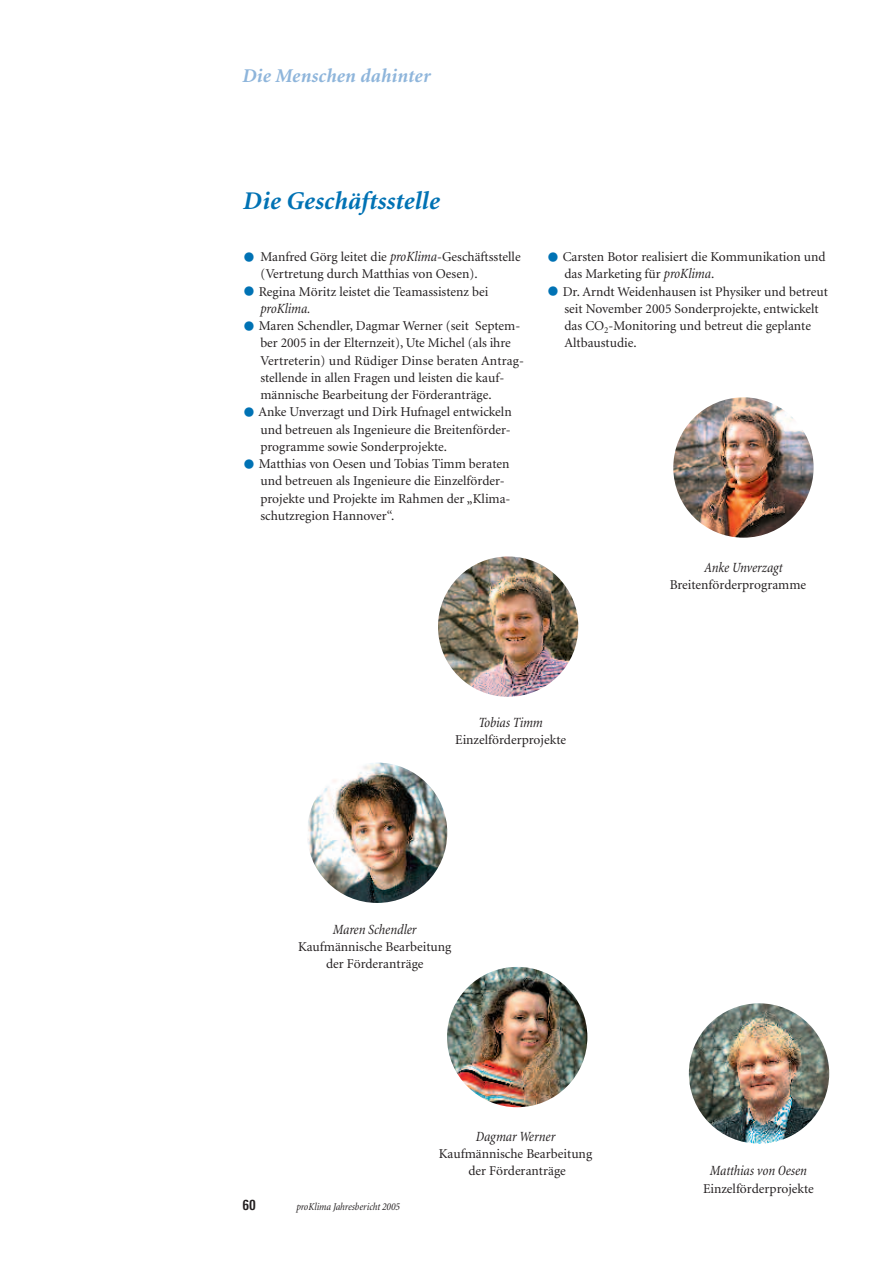
<style>
.page{position:relative;width:893px;height:1263px;background:#fff}
.page>*{position:absolute;margin:0;border:0;box-sizing:border-box;transform-origin:0 0}
.t1{font:italic 700 25.5px "Minion";letter-spacing:.005em;color:#0072b4}
.t2{font:italic 700 19.5px "Minion";letter-spacing:.005em;color:#8eb5db}
.t3{font:italic condensed 14.25px "Minion";letter-spacing:-.005em;color:#231f20}
.t4{font:700 condensed 14.25px "Linotype Univers";color:#231f20}
.t5{font:13.5px/17.2px "Minion";color:#231f20}
.t6{font:italic condensed 10.5px "Minion";letter-spacing:-.005em;color:#231f20}
.s1{font-size:45px;color:#0072b4}
.s2{font-style:italic;font-stretch:condensed;font-size:14.25px}
</style>
<div class="page">
<img style="left:308px;top:763px;width:139px;height:140px">
<img style="left:438px;top:556px;width:140px;height:141px">
<img style="left:689px;top:1003px;width:140px;height:141px">
<img style="left:673px;top:397px;width:141px;height:141px">
<img style="left:447px;top:967px;width:140px;height:140px">
<h2 class="t2" style="left:242px;top:68px;width:190px">Die Menschen dahinter</h2>
<h1 class="t1" style="left:243px;top:191px;width:198px">Die Geschäftsstelle</h1>
<p class="t5" style="left:260px;top:249px;width:262px;text-indent:-18px"><span class="s1">•</span> Manfred Görg leitet die <span class="s2">proKlima</span>-Geschäftsstelle (Vertretung durch Matthias von Oesen).</p>
<p class="t5" style="left:242px;top:284px;width:248px"><span class="s1">•</span> Regina Möritz leistet die Teamassistenz bei</p>
<p class="t3" style="left:260px;top:303px;width:52px">proKlima.</p>
<p class="t5" style="left:260px;top:318px;width:265px;text-indent:-18px"><span class="s1">•</span> Maren Schendler, Dagmar Werner (seit Septem&shy;ber 2005 in der Elternzeit), Ute Michel (als ihre Vertreterin) und Rüdiger Dinse beraten Antrag&shy;stellende in allen Fragen und leisten die kauf&shy;männische Bearbeitung der Förderanträge.</p>
<p class="t5" style="left:260px;top:404px;width:253px;text-align:justify;text-indent:-18px"><span class="s1">•</span> Anke Unverzagt und Dirk Hufnagel entwickeln und betreuen als Ingenieure die Breitenförder&shy;programme sowie Sonderprojekte.</p>
<p class="t5" style="left:260px;top:456px;width:252px;text-indent:-18px"><span class="s1">•</span> Matthias von Oesen und Tobias Timm beraten und betreuen als Ingenieure die Einzelförder&shy;projekte und Projekte im Rahmen der „Klima&shy;schutzregion Hannover“.</p>
<p class="t5" style="left:564px;top:249px;width:263px;text-indent:-18px"><span class="s1">•</span> Carsten Botor realisiert die Kommunikation und das Marketing für <span class="s2">proKlima</span>.</p>
<p class="t5" style="left:564px;top:284px;width:265px;text-indent:-18px"><span class="s1">•</span> Dr. Arndt Weidenhausen ist Physiker und betreut seit November 2005 Sonderprojekte, entwickelt das CO<sub>2</sub>-Monitoring und betreut die geplante Altbaustudie.</p>
<p class="t3" style="left:704px;top:562px;width:80px">Anke Unverzagt</p>
<p class="t5" style="left:670px;top:577px;width:138px">Breitenförderprogramme</p>
<p class="t3" style="left:479px;top:717px;width:66px">Tobias Timm</p>
<p class="t5" style="left:455px;top:732px;width:112px">Einzelförderprojekte</p>
<p class="t3" style="left:333px;top:924px;width:85px">Maren Schendler</p>
<p class="t5" style="left:298px;top:939px;width:155px;text-align:center">Kaufmännische Bearbeitung der Förderanträge</p>
<p class="t4" style="left:242px;top:1200px;width:15px">60</p>
<p class="t6" style="left:296px;top:1202px;width:105px">proKlima Jahresbericht 2005</p>
<p class="t3" style="left:476px;top:1131px;width:81px">Dagmar Werner</p>
<p class="t5" style="left:439px;top:1146px;width:155px;text-align:center">Kaufmännische Bearbeitung der Förderanträge</p>
<p class="t3" style="left:710px;top:1165px;width:99px">Matthias von Oesen</p>
<p class="t5" style="left:703px;top:1181px;width:112px">Einzelförderprojekte</p>
</div>
